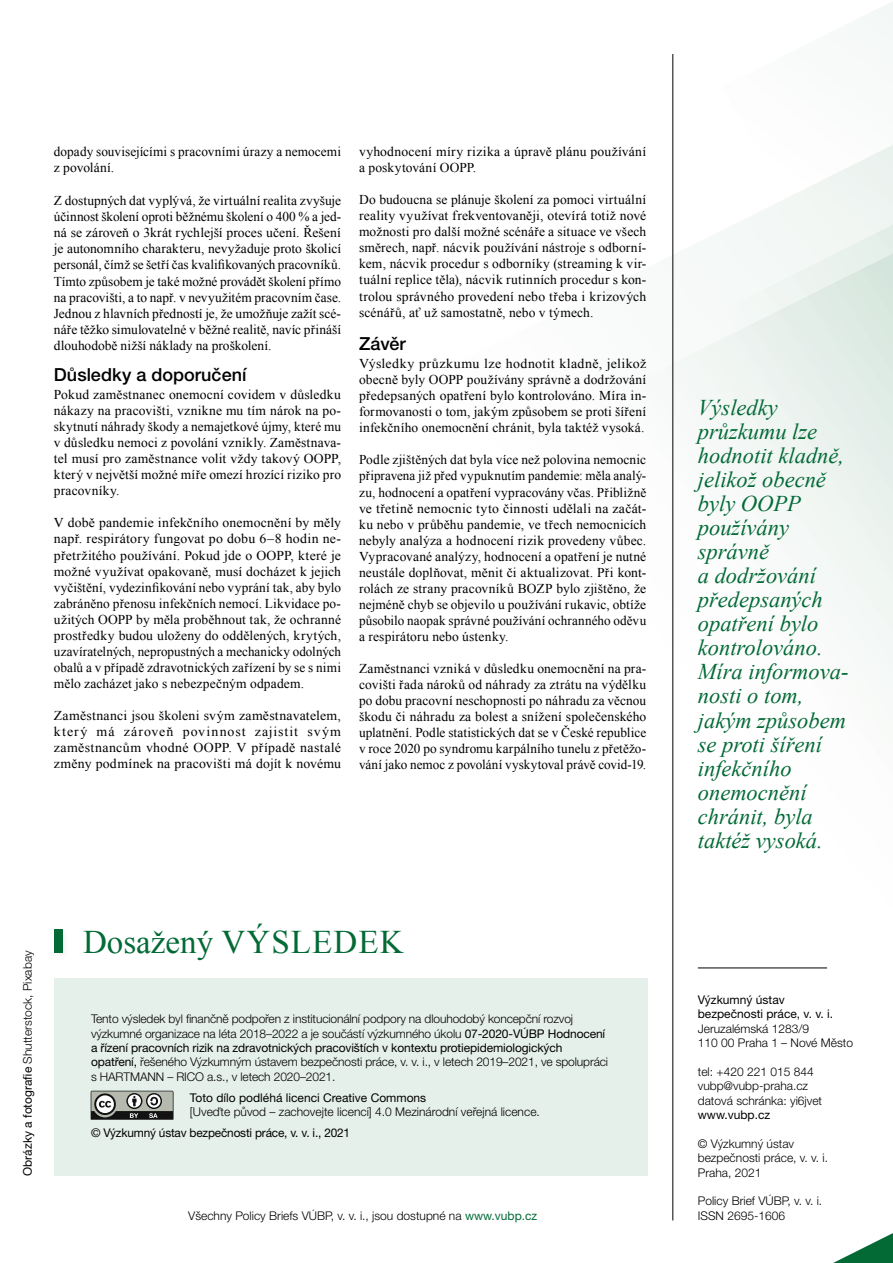
<style>
.page{position:relative;width:893px;height:1263px;background:#fff}
.page>*{position:absolute;margin:0;border:0;box-sizing:border-box;transform-origin:0 0}
.t1{font:33px "Times New Roman";letter-spacing:.035em;color:#036a36}
.t2{font:italic 22.5px/24px "Times New Roman";color:#036a36}
.t3{font:500 18px "Helvetica Neue CE";color:#000}
.t4{font:13.5px/16px "Times New Roman";letter-spacing:.01em;color:#000;text-align:justify}
.t5{font:300 12px/14.4px "Helvetica Neue CE";color:#000}
.t6{font:12px/14.4px "Helvetica Neue CE";color:#000}
.s1{font-weight:400}
.s2{font-weight:400;color:#036a36}
</style>
<div class="page">
<svg style="left:669px;top:54px;width:159px;height:1167px"></svg>
<svg style="left:721px;top:2px;width:172px;height:751px;fill:#f5f9f7"></svg>
<hr style="left:698px;top:967px;width:129px;height:1px;background:#000">
<hr style="left:672px;top:54px;width:1px;height:1166px;background:#000">
<svg style="left:833px;top:1233px;width:60px;height:30px"></svg>
<div style="left:54px;top:930px;width:9px;height:23px;background:#036a36"></div>
<div style="left:54px;top:978px;width:594px;height:198px;background:#e6f0eb"></div>
<svg style="left:90px;top:1090px;width:84px;height:30px;background:#81837e"></svg>
<p class="t4" style="left:54px;top:143px;width:289px">dopady souvisejícími s pracovními úrazy a nemocemi z povolání.</p>
<p class="t4" style="left:54px;top:192px;width:289px">Z dostupných dat vyplývá, že virtuální realita zvyšuje účinnost školení oproti běžnému školení o 400 % a jed&shy;ná se zároveň o 3krát rychlejší proces učení. Řešení je autonomního charakteru, nevyžaduje proto školicí personál, čímž se šetří čas kvalifikovaných pracovníků.<br>Tímto způsobem je také možné provádět školení přímo na pracovišti, a to např. v nevyužitém pracovním čase.<br>Jednou z hlavních předností je, že umožňuje zažít scé&shy;náře těžko simulovatelné v běžné realitě, navíc přináší dlouhodobě nižší náklady na proškolení.</p>
<h3 class="t3" style="left:54px;top:364px;width:194px">Důsledky a doporučení</h3>
<p class="t4" style="left:54px;top:386px;width:289px">Pokud zaměstnanec onemocní covidem v důsledku nákazy na pracovišti, vznikne mu tím nárok na po&shy;skytnutí náhrady škody a nemajetkové újmy, které mu v důsledku nemoci z povolání vznikly. Zaměstnava&shy;tel musí pro zaměstnance volit vždy takový OOPP, který v největší možné míře omezí hrozící riziko pro pracovníky.</p>
<p class="t4" style="left:54px;top:514px;width:289px">V době pandemie infekčního onemocnění by měly např. respirátory fungovat po dobu 6–8 hodin ne&shy;přetržitého používání. Pokud jde o OOPP, které je možné využívat opakovaně, musí docházet k jejich vyčištění, vydezinfikování nebo vyprání tak, aby bylo zabráněno přenosu infekčních nemocí. Likvidace po&shy;užitých OOPP by měla proběhnout tak, že ochranné prostředky budou uloženy do oddělených, krytých, uzavíratelných, nepropustných a mechanicky odolných obalů a v případě zdravotnických zařízení by se s nimi mělo zacházet jako s nebezpečným odpadem.</p>
<p class="t4" style="left:54px;top:707px;width:289px">Zaměstnanci jsou školeni svým zaměstnavatelem, který má zároveň povinnost zajistit svým zaměstnancům vhodné OOPP. V případě nastalé změny podmínek na pracovišti má dojít k novému</p>
<p class="t4" style="left:359px;top:143px;width:289px">vyhodnocení míry rizika a úpravě plánu používání a poskytování OOPP.</p>
<p class="t4" style="left:359px;top:191px;width:289px">Do budoucna se plánuje školení za pomoci virtuální reality využívat frekventovaněji, otevírá totiž nové možnosti pro další možné scénáře a situace ve všech směrech, např. nácvik používání nástroje s odborní&shy;kem, nácvik procedur s odborníky (streaming k vir&shy;tuální replice těla), nácvik rutinních procedur s kon&shy;trolou správného provedení nebo třeba i krizových scénářů, ať už samostatně, nebo v týmech.</p>
<h3 class="t3" style="left:359px;top:333px;width:48px">Závěr</h3>
<p class="t4" style="left:359px;top:355px;width:289px">Výsledky průzkumu lze hodnotit kladně, jelikož obecně byly OOPP používány správně a dodržování předepsaných opatření bylo kontrolováno. Míra in&shy;formovanosti o tom, jakým způsobem se proti šíření infekčního onemocnění chránit, byla taktéž vysoká.</p>
<p class="t4" style="left:359px;top:451px;width:289px">Podle zjištěných dat byla více než polovina nemocnic připravena již před vypuknutím pandemie: měla analý&shy;zu, hodnocení a opatření vypracovány včas. Přibližně ve třetině nemocnic tyto činnosti udělali na začát&shy;ku nebo v průběhu pandemie, ve třech nemocnicích nebyly analýza a hodnocení rizik provedeny vůbec.<br>Vypracované analýzy, hodnocení a opatření je nutné neustále doplňovat, měnit či aktualizovat. Při kont&shy;rolách ze strany pracovníků BOZP bylo zjištěno, že nejméně chyb se objevilo u používání rukavic, obtíže působilo naopak správné používání ochranného oděvu a respirátoru nebo ústenky.</p>
<p class="t4" style="left:359px;top:660px;width:289px">Zaměstnanci vzniká v důsledku onemocnění na pra&shy;covišti řada nároků od náhrady za ztrátu na výdělku po dobu pracovní neschopnosti po náhradu za věcnou škodu či náhradu za bolest a snížení společenského uplatnění. Podle statistických dat se v České republice v roce 2020 po syndromu karpálního tunelu z přetěžo&shy;vání jako nemoc z povolání vyskytoval právě covid-19.</p>
<p class="t2" style="left:698px;top:395px;width:152px">Výsledky průzkumu lze hodnotit kladně, jelikož obecně byly OOPP používány správně<br>a dodržování předepsaných opatření bylo kontrolováno.<br>Míra informova&shy;nosti o tom, jakým způsobem se proti šíření infekčního onemocnění chránit, byla taktéž vysoká.</p>
<p class="t5" style="left:20px;top:1176px;width:227px;rotate:-90deg"><span class="s1">Obrázky a fotografie</span> Shutterstock, Pixabay</p>
<h1 class="t1" style="left:83px;top:919px;width:322px">Dosažený výs ledek</h1>
<p class="t6" style="left:698px;top:992px;width:137px">Výzkumný ústav bezpečnosti práce, v. v. i.</p>
<p class="t5" style="left:698px;top:1021px;width:157px">Jeruzalémská 1283/9<br>110 00 Praha 1 – Nové Město</p>
<p class="t5" style="left:698px;top:1064px;width:126px">tel: +420 221 015 844 vubp@vubp-praha.cz datová schránka: yi6jvet</p>
<p class="t6" style="left:698px;top:1107px;width:74px">www.vubp.cz</p>
<p class="t5" style="left:698px;top:1136px;width:132px">© Výzkumný ústav bezpečnosti práce, v. v. i.<br>Praha, 2021</p>
<p class="t5" style="left:698px;top:1194px;width:126px">Policy Brief VÚBP, v. v. i.</p>
<p class="t5" style="left:91px;top:1012px;width:519px">Tento výsledek byl finančně podpořen z institucionální podpory na dlouhodobý koncepční rozvoj výzkumné organizace na léta 2018–2022 a je součástí výzkumného úkolu <span class="s1">07-2020-VÚBP Hodnocení a řízení pracovních rizik na zdravotnických pracovištích v kontextu protiepidemiologických opatření,</span> řešeného Výzkumným ústavem bezpečnosti práce, v. v. i., v letech 2019–2021, ve spolupráci s HARTMANN – RICO a.s., v letech 2020–2021.</p>
<p class="t6" style="left:190px;top:1090px;width:238px">Toto dílo podléhá licenci Creative Commons</p>
<p class="t5" style="left:190px;top:1104px;width:351px">[Uveďte původ – zachovejte licenci] 4.0 Mezinárodní veřejná licence.</p>
<p class="t6" style="left:91px;top:1125px;width:261px">© Výzkumný ústav bezpečnosti práce, v. v. i., 2021</p>
<p class="t5" style="left:188px;top:1208px;width:351px">Všechny Policy Briefs VÚBP, v. v. i., jsou dostupné na <span class="s2">www.vubp.cz</span></p>
<p class="t5" style="left:698px;top:1208px;width:89px">ISSN 2695-1606</p>
</div>
